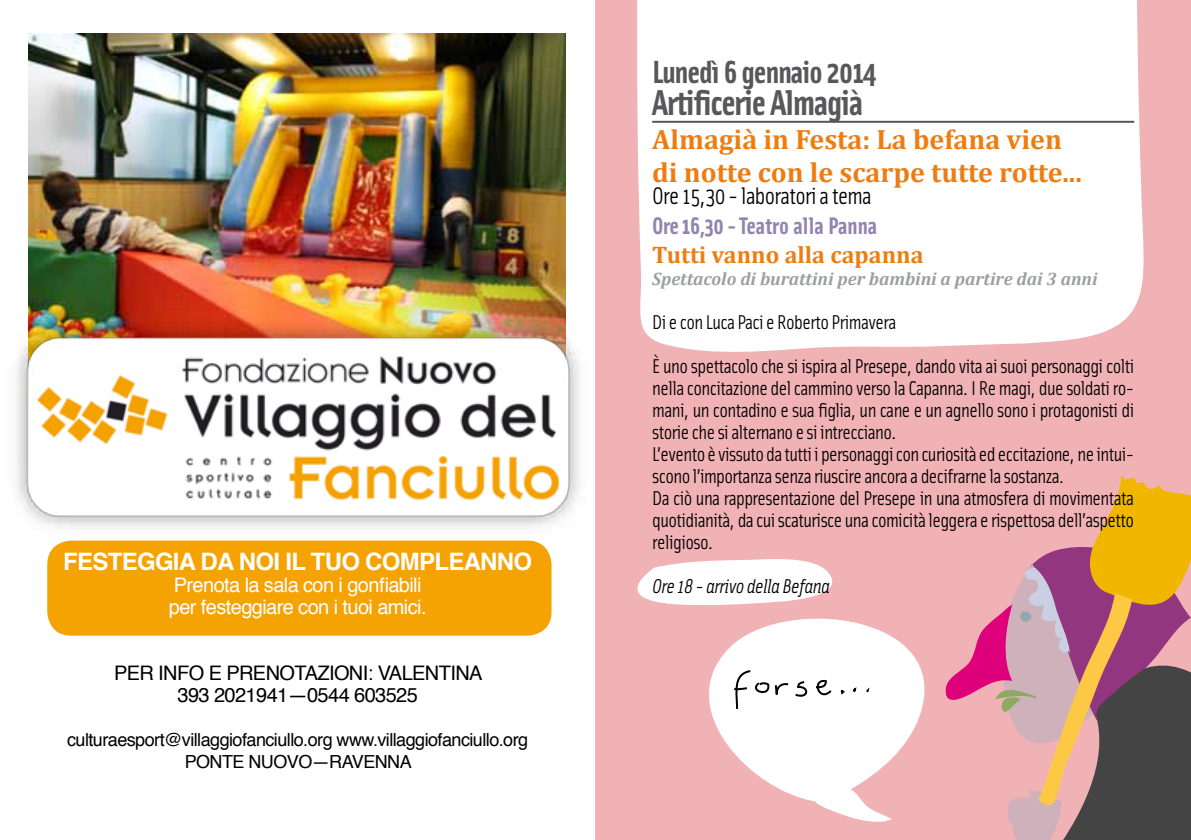
<style>
.page{position:relative;width:1191px;height:840px;background:#fff}
.page>*{position:absolute;margin:0;border:0;box-sizing:border-box;transform-origin:0 0}
.t1{font:700 36px "Solex";letter-spacing:-.03em;color:#58585a}
.t2{font:700 32px "Solex";letter-spacing:-.03em;color:#58585a}
.t3{font:700 28px/33.6px "Cambria";color:#ee7d11}
.t4{font:700 24px "Helvetica";letter-spacing:-.03em;color:#fff}
.t5{font:24px "Solex";letter-spacing:-.03em;color:#000}
.t6{font:700 24px "Solex";color:#9185af}
.t7{font:700 24px "Cambria";color:#ee7d11}
.t8{font:20px/22px "Solex";letter-spacing:-.03em;color:#000}
.t9{font:20px/22px "Helvetica";letter-spacing:-.03em;color:#fff}
.t10{font:20px/22px "Helvetica";letter-spacing:-.03em;color:#000;text-align:center}
.t11{font:italic 20px "Solex";letter-spacing:-.03em;color:#000}
.t12{font:18px/22px "Helvetica";letter-spacing:-.03em;color:#000;text-align:center}
.t13{font:italic 700 18px "Cambria";color:#9c9e9f}
</style>
<div class="page">
<div style="left:595px;top:0;width:596px;height:839px;background:#f1b2b5"></div>
<svg style="left:637px;top:559px;width:196px;height:45px;background:#fcf3f4"></svg>
<div style="left:637px;top:0;width:507px;height:352px;background:#fff"></div>
<div style="left:47px;top:540px;width:504px;height:95px;background:#f5a203;border-radius:24px"></div>
<img style="left:28px;top:33px;width:537px;height:277px">
<img style="left:17px;top:310px;width:563px;height:232px">
<svg style="left:670px;top:594px;width:255px;height:228px"></svg>
<div style="left:732px;top:668px;width:101px;height:97px;background:#fff"></div>
<svg style="left:840px;top:687px;width:5px;height:8px"></svg>
<svg style="left:852px;top:685px;width:6px;height:9px"></svg>
<svg style="left:864px;top:689px;width:4px;height:5px"></svg>
<hr style="left:652px;top:121px;width:482px;height:2px;background:#58585a">
<svg style="left:945px;top:475px;width:246px;height:364px"></svg>
<p class="t4" style="left:63px;top:542px;width:470px">FESTEGGIA DA NOI IL TUO COMPLEANNO</p>
<p class="t9" style="left:169px;top:574px;width:259px">Prenota la sala con i gonfiabili per festeggiare con i tuoi amici.</p>
<p class="t10" style="left:114px;top:662px;width:370px">PER INFO E PRENOTAZIONI: VALENTINA<br>393 2021941—0544 603525</p>
<p class="t12" style="left:67px;top:729px;width:462px">culturaesport@villaggiofanciullo.org www.villaggiofanciullo.org<br>PONTE NUOVO—RAVENNA</p>
<h2 class="t2" style="left:652px;top:51px;width:226px">Lunedì 6 gennaio 2014</h2>
<h1 class="t1" style="left:652px;top:79px;width:212px">Artificerie Almagià</h1>
<h3 class="t3" style="left:652px;top:122px;width:431px">Almagià in Festa: La befana vien di notte con le scarpe tutte rotte...</h3>
<p class="t5" style="left:652px;top:181px;width:221px">Ore 15,30 - laboratori a tema</p>
<p class="t6" style="left:652px;top:210px;width:226px">Ore 16,30 -Teatro alla Panna</p>
<p class="t7" style="left:652px;top:240px;width:273px">Tutti vanno alla capanna</p>
<p class="t13" style="left:652px;top:268px;width:447px">Spettacolo di burattini per bambini a partire dai 3 anni</p>
<p class="t8" style="left:652px;top:310px;width:246px">Di e con Luca Paci e Roberto Primavera</p>
<p class="t8" style="left:652px;top:354px;width:483px">È uno spettacolo che si ispira al Presepe, dando vita ai suoi personaggi colti nella concitazione del cammino verso la Capanna. I Re magi, due soldati ro&shy;mani, un contadino e sua figlia, un cane e un agnello sono i protagonisti di storie che si alternano e si intrecciano.<br>L’evento è vissuto da tutti i personaggi con curiosità ed eccitazione, ne intui&shy;scono l’importanza senza riuscire ancora a decifrarne la sostanza.<br>Da ciò una rappresentazione del Presepe in una atmosfera di movimentata quotidianità, da cui scaturisce una comicità leggera e rispettosa dell’aspetto religioso.</p>
<p class="t11" style="left:652px;top:573px;width:179px">Ore 18 - arrivo della Befana</p>
</div>
